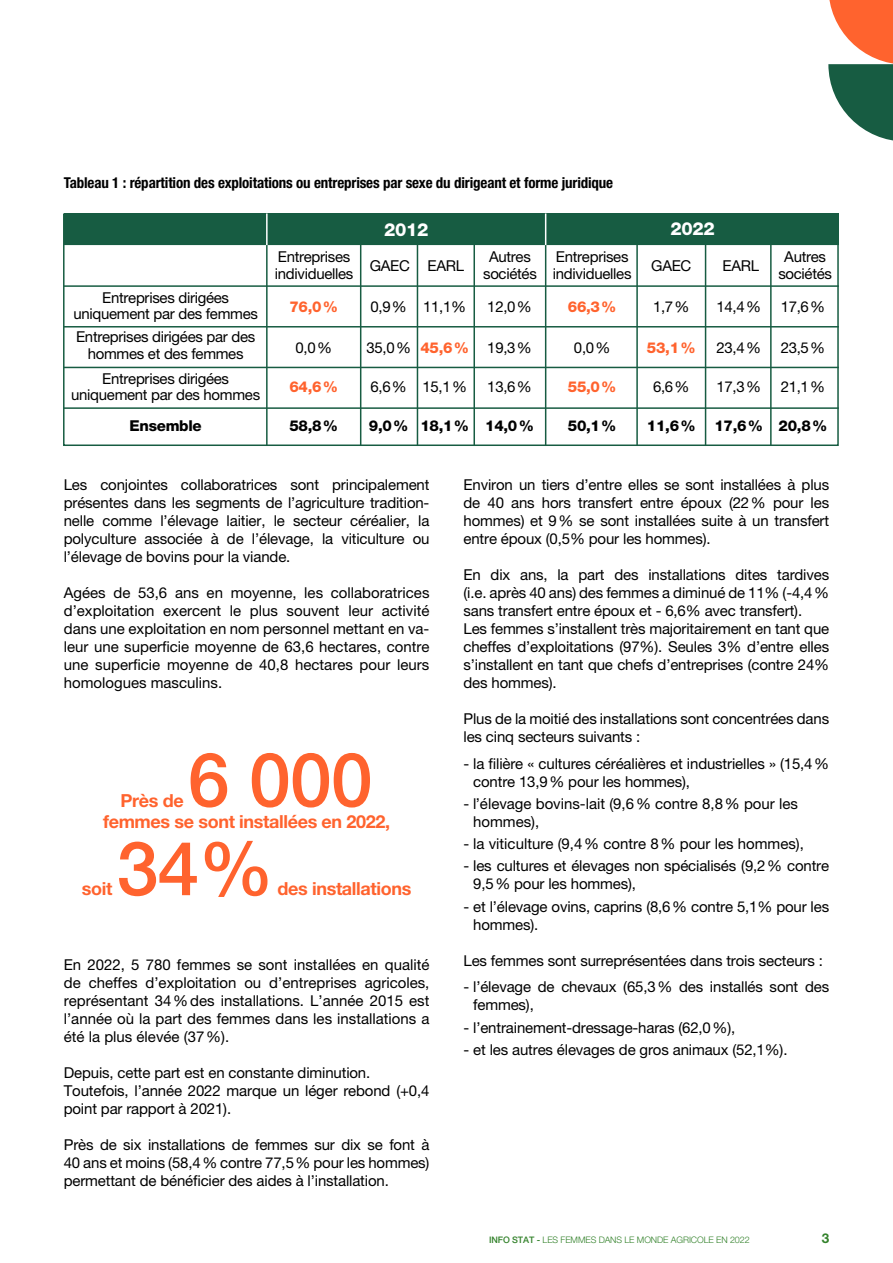
<style>
.page{position:relative;width:893px;height:1263px;background:#fff}
.page>*{position:absolute;margin:0;border:0;box-sizing:border-box;transform-origin:0 0}
.t1{font:500 75px "Helvetica Neue LT Pro";color:#ff632e}
.t2{font:700 18px "Helvetica Neue LT Pro";letter-spacing:-.02em;color:#ff632e}
.t3{font:800 18px "Helvetica Neue LT Pro";letter-spacing:-.02em;color:#fff}
.t4{font:15px/18px "Helvetica Neue LT Pro";letter-spacing:-.01em;color:#000;text-align:justify}
.t5{font:700 condensed 15px "Helvetica Neue LT Pro";letter-spacing:-.01em;color:#000}
.t6{font:800 15px "Helvetica Neue LT Pro";letter-spacing:-.02em;color:#000}
.t7{font:800 15px "Helvetica Neue LT Pro";letter-spacing:-.02em;color:#ff632e}
.t8{font:700 13.5px "Helvetica Neue LT Pro";color:#33822b}
.t9{font:9px "Helvetica Neue LT 45 Lt";letter-spacing:-.01em;color:#33822b}
.s1{font-family:"Helvetica Neue LT 65 Md"}
</style>
<div class="page">
<div style="left:64px;top:213px;width:775px;height:31px;background:#175c42"></div>
<svg style="left:828px;top:0;width:65px;height:141px"></svg>
<div style="left:63px;top:213px;width:776px;height:233px;border:2px solid #175c42"></div>
<hr style="left:266px;top:213px;width:2px;height:233px;background:#175c42">
<hr style="left:360px;top:244px;width:1px;height:202px;background:#175c42">
<hr style="left:417px;top:244px;width:1px;height:202px;background:#175c42">
<hr style="left:473px;top:244px;width:2px;height:202px;background:#175c42">
<hr style="left:545px;top:213px;width:1px;height:233px;background:#175c42">
<hr style="left:636px;top:244px;width:2px;height:202px;background:#175c42">
<hr style="left:705px;top:244px;width:1px;height:202px;background:#175c42">
<hr style="left:770px;top:244px;width:2px;height:202px;background:#175c42">
<hr style="left:64px;top:244px;width:775px;height:1px;background:#175c42">
<hr style="left:64px;top:285px;width:775px;height:2px;background:#175c42">
<hr style="left:64px;top:326px;width:775px;height:1px;background:#175c42">
<hr style="left:64px;top:367px;width:775px;height:1px;background:#175c42">
<hr style="left:64px;top:407px;width:775px;height:2px;background:#175c42">
<hr style="left:266px;top:213px;width:2px;height:32px;background:#fff">
<hr style="left:545px;top:213px;width:1px;height:32px;background:#fff">
<p class="t5" style="left:64px;top:174px;width:551px">Tableau 1 : répartition des exploitations ou entreprises par sexe du dirigeant et forme juridique</p>
<p class="t3" style="left:384px;top:219px;width:46px">2012</p>
<p class="t3" style="left:670px;top:218px;width:46px">2022</p>
<p class="t4" style="left:278px;top:248px;width:74px">Entreprises</p>
<p class="t4" style="left:275px;top:264px;width:80px">individuelles</p>
<p class="t4" style="left:489px;top:248px;width:43px">Autres</p>
<p class="t4" style="left:483px;top:264px;width:55px">sociétés</p>
<p class="t4" style="left:556px;top:248px;width:74px">Entreprises</p>
<p class="t4" style="left:553px;top:264px;width:80px">individuelles</p>
<p class="t4" style="left:370px;top:256px;width:42px">GAEC</p>
<p class="t4" style="left:428px;top:256px;width:38px">EARL</p>
<p class="t4" style="left:651px;top:256px;width:42px">GAEC</p>
<p class="t4" style="left:723px;top:256px;width:38px">EARL</p>
<p class="t4" style="left:784px;top:248px;width:43px">Autres</p>
<p class="t4" style="left:778px;top:264px;width:55px">sociétés</p>
<p class="t4" style="left:102px;top:288px;width:128px">Entreprises dirigées</p>
<p class="t4" style="left:73px;top:305px;width:186px">uniquement par des femmes</p>
<p class="t4" style="left:76px;top:328px;width:181px;line-height:16.5px;text-align:center">Entreprises dirigées par des hommes et des femmes</p>
<p class="t4" style="left:102px;top:369px;width:128px">Entreprises dirigées</p>
<p class="t4" style="left:71px;top:386px;width:191px">uniquement par des hommes</p>
<p class="t6" style="left:130px;top:417px;width:74px">Ensemble</p>
<p class="t6" style="left:289px;top:417px;width:50px">58,8%</p>
<p class="t7" style="left:289px;top:298px;width:50px">76,0%</p>
<p class="t4" style="left:295px;top:338px;width:38px">0,0%</p>
<p class="t7" style="left:289px;top:378px;width:50px">64,6%</p>
<p class="t4" style="left:370px;top:298px;width:38px">0,9%</p>
<p class="t4" style="left:423px;top:298px;width:44px">11,1%</p>
<p class="t4" style="left:487px;top:298px;width:46px">12,0%</p>
<p class="t4" style="left:366px;top:338px;width:46px">35,0%</p>
<p class="t7" style="left:420px;top:338px;width:50px">45,6%</p>
<p class="t4" style="left:487px;top:338px;width:46px">19,3%</p>
<p class="t4" style="left:370px;top:378px;width:38px">6,6%</p>
<p class="t4" style="left:422px;top:378px;width:46px">15,1%</p>
<p class="t4" style="left:487px;top:378px;width:46px">13,6%</p>
<p class="t6" style="left:369px;top:417px;width:41px">9,0%</p>
<p class="t6" style="left:420px;top:417px;width:50px">18,1%</p>
<p class="t6" style="left:485px;top:417px;width:50px">14,0%</p>
<p class="t7" style="left:568px;top:298px;width:50px">66,3%</p>
<p class="t4" style="left:653px;top:298px;width:38px">1,7%</p>
<p class="t4" style="left:716px;top:298px;width:46px">14,4%</p>
<p class="t4" style="left:781px;top:298px;width:46px">17,6%</p>
<p class="t4" style="left:574px;top:338px;width:38px">0,0%</p>
<p class="t7" style="left:647px;top:338px;width:50px">53,1%</p>
<p class="t4" style="left:716px;top:338px;width:46px">23,4%</p>
<p class="t4" style="left:781px;top:338px;width:46px">23,5%</p>
<p class="t7" style="left:568px;top:378px;width:50px">55,0%</p>
<p class="t4" style="left:653px;top:378px;width:38px">6,6%</p>
<p class="t4" style="left:716px;top:378px;width:46px">17,3%</p>
<p class="t4" style="left:781px;top:378px;width:46px">21,1%</p>
<p class="t6" style="left:568px;top:417px;width:50px">50,1%</p>
<p class="t6" style="left:647px;top:417px;width:50px">11,6%</p>
<p class="t6" style="left:714px;top:417px;width:50px">17,6%</p>
<p class="t6" style="left:779px;top:417px;width:50px">20,8%</p>
<p class="t4" style="left:64px;top:476px;width:367px">Les conjointes collaboratrices sont principalement présentes dans les segments de l’agriculture tradition&shy;nelle comme l’élevage laitier, le secteur céréalier, la polyculture associée à de l’élevage, la viticulture ou l’élevage de bovins pour la viande.</p>
<p class="t4" style="left:64px;top:584px;width:367px">Agées de 53,6 ans en moyenne, les collaboratrices d’exploitation exercent le plus souvent leur activité dans une exploitation en nom personnel mettant en va&shy;leur une superficie moyenne de 63,6 hectares, contre une superficie moyenne de 40,8 hectares pour leurs homologues masculins.</p>
<p class="t1" style="left:188px;top:735px;width:186px">6 000</p>
<p class="t2" style="left:103px;top:810px;width:289px">femmes se sont installées en 2022,</p>
<p class="t2" style="left:121px;top:789px;width:65px">Près de</p>
<p class="t1" style="left:117px;top:824px;width:158px">34%</p>
<p class="t2" style="left:82px;top:878px;width:32px">soit</p>
<p class="t2" style="left:278px;top:878px;width:135px">des installations</p>
<p class="t4" style="left:64px;top:955px;width:367px">En 2022, 5 780 femmes se sont installées en qualité de cheffes d’exploitation ou d’entreprises agricoles, représentant 34%des installations. L’année 2015 est l’année où la part des femmes dans les installations a été la plus élevée (37%).</p>
<p class="t4" style="left:64px;top:1063px;width:308px">Depuis, cette part est en constante diminution.</p>
<p class="t4" style="left:64px;top:1081px;width:367px">Toutefois, l’année 2022 marque un léger rebond (+0,4 point par rapport à 2021).</p>
<p class="t4" style="left:64px;top:1135px;width:367px">Près de six installations de femmes sur dix se font à 40 ans et moins (58,4% contre 77,5% pour les hommes) permettant de bénéficier des aides à l’installation.</p>
<p class="t4" style="left:463px;top:476px;width:367px">Environ un tiers d’entre elles se sont installées à plus de 40 ans hors transfert entre époux (22% pour les hommes) et 9% se sont installées suite à un transfert entre époux (0,5% pour les hommes).</p>
<p class="t4" style="left:463px;top:566px;width:367px">En dix ans, la part des installations dites tardives (i.e. après 40 ans) des femmes a diminué de 11% (-4,4% sans transfert entre époux et - 6,6% avec transfert).</p>
<p class="t4" style="left:463px;top:620px;width:367px">Les femmes s’installent très majoritairement en tant que cheffes d’exploitations (97%). Seules 3% d’entre elles s’installent en tant que chefs d’entreprises (contre 24% des hommes).</p>
<p class="t4" style="left:463px;top:710px;width:367px">Plus de la moitié des installations sont concentrées dans les cinq secteurs suivants :</p>
<p class="t4" style="left:473px;top:754px;width:357px;text-indent:-10px">- la filière « cultures céréalières et industrielles » (15,4% contre 13,9% pour les hommes),</p>
<p class="t4" style="left:473px;top:794px;width:326px;text-indent:-10px">- l’élevage bovins-lait (9,6% contre 8,8% pour les hommes),</p>
<p class="t4" style="left:463px;top:835px;width:342px">- la viticulture (9,4% contre 8% pour les hommes),</p>
<p class="t4" style="left:473px;top:857px;width:357px;text-indent:-10px">- les cultures et élevages non spécialisés (9,2% contre<br>9,5% pour les hommes),</p>
<p class="t4" style="left:473px;top:897px;width:357px;text-indent:-10px">- et l’élevage ovins, caprins (8,6% contre 5,1% pour les hommes).</p>
<p class="t4" style="left:463px;top:951px;width:361px">Les femmes sont surreprésentées dans trois secteurs :</p>
<p class="t4" style="left:473px;top:978px;width:357px;text-indent:-10px">- l’élevage de chevaux (65,3% des installés sont des femmes),</p>
<p class="t4" style="left:463px;top:1018px;width:273px">- l’entrainement-dressage-haras (62,0%),</p>
<p class="t4" style="left:463px;top:1040px;width:325px">- et les autres élevages de gros animaux (52,1%).</p>
<p class="t9" style="left:489px;top:1234px;width:262px"><span class="s1">INFO STAT -</span> LES FEMMES DANS LE MONDE AGRICOLE EN 2022</p>
<p class="t8" style="left:822px;top:1230px;width:9px">3</p>
</div>
